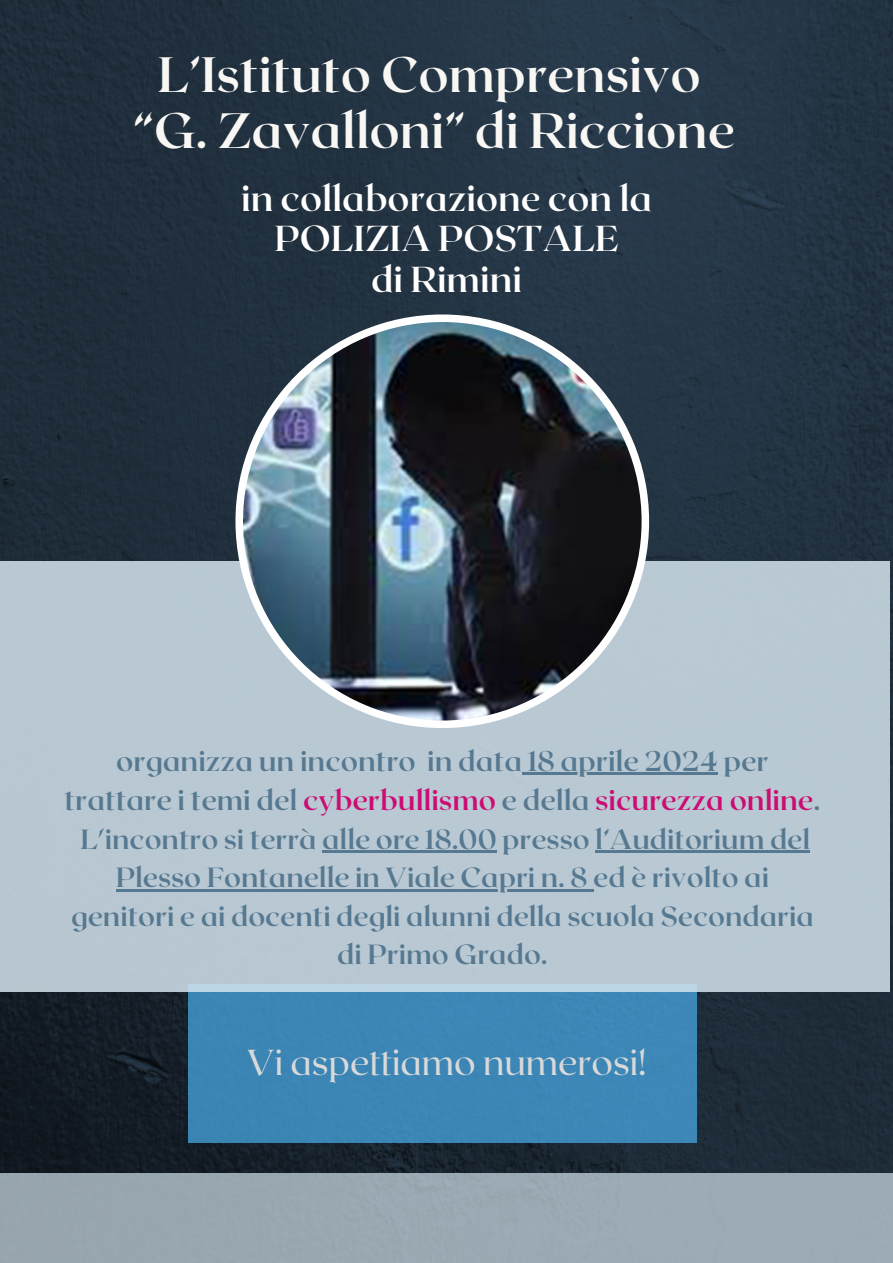
<style>
.page{position:relative;width:893px;height:1263px;background:#fff}
.page>*{position:absolute;margin:0;border:0;box-sizing:border-box;transform-origin:0 0}
.t1{font:700 49.57px/56.2px "Roxborough CF";color:#f8f7f4;text-align:center}
.t2{font:700 36px/40.5px "Roxborough CF";color:#fff;text-align:center}
.t3{font:36px "Roxborough CF";color:#d9d9d9}
.t4{font:700 28.28px "Roxborough CF";color:#cb0c73}
.t5{font:700 28.28px "Roxborough CF";color:#567991}
.t6{font:700 27.67px/38.2px "Roxborough CF";color:#567991;text-align:center}
.s1{color:#567991}
</style>
<div class="page">
<img style="left:0;top:0;width:893px;height:1174px">
<div style="left:188px;top:985px;width:509px;height:158px;background:#3c86b6"></div>
<div style="left:0;top:561px;width:889px;height:431px;background:#b9c9d3"></div>
<div style="left:0;top:1174px;width:893px;height:89px;background:#9aa9b3"></div>
<img style="left:235px;top:314px;width:414px;height:414px">
<hr style="left:522px;top:772px;width:196px;height:3px;background:#567991">
<hr style="left:322px;top:851px;width:175px;height:2px;background:#567991">
<hr style="left:595px;top:851px;width:215px;height:2px;background:#567991">
<hr style="left:116px;top:889px;width:477px;height:2px;background:#567991">
<h2 class="t1" style="left:134px;top:44px;width:603px">L’Istituto Comprensivo “G. Zavalloni” di Riccione</h2>
<p class="t2" style="left:241px;top:176px;width:412px">in collaborazione con la<br>POLIZIA POSTALE<br>di Rimini</p>
<p class="t5" style="left:116px;top:742px;width:654px">organizza un incontro in data 18 aprile 2024 per</p>
<p class="t4" style="left:65px;top:782px;width:757px"><span class="s1">trattare i temi del</span> cyberbullismo <span class="s1">e della</span> sicurezza online<span class="s1">.</span></p>
<p class="t6" style="left:71px;top:819px;width:744px">L'incontro si terrà alle ore 18.00 presso l’Auditorium del Plesso Fontanelle in Viale Capri n. 8 ed è rivolto ai genitori e ai docenti degli alunni della scuola Secondaria di Primo Grado.</p>
<h2 class="t3" style="left:247px;top:1039px;width:400px">Vi aspettiamo numerosi!</h2>
</div>
